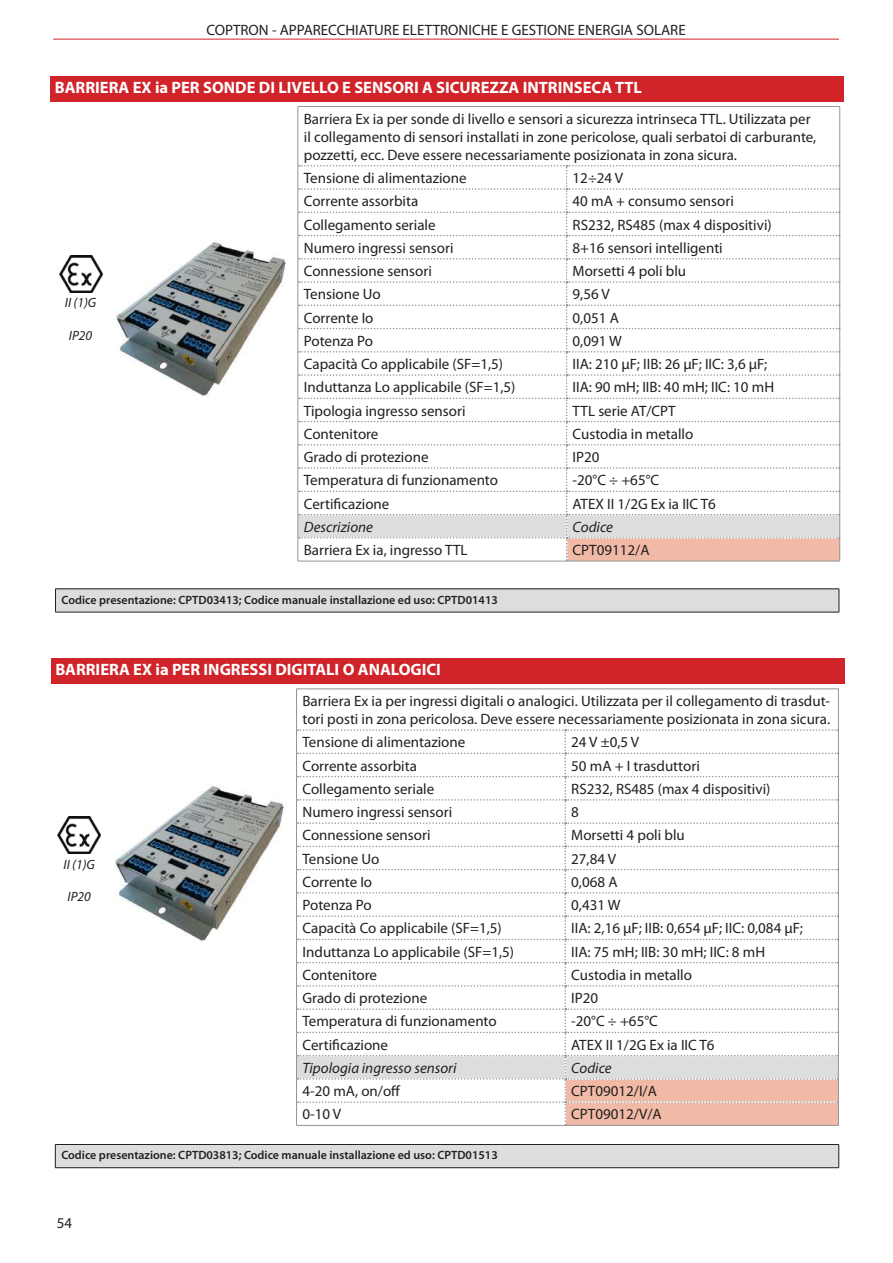
<style>
.page{position:relative;width:893px;height:1263px;background:#fff}
.page>*{position:absolute;margin:0;border:0;box-sizing:border-box;transform-origin:0 0}
.t1{font:700 16.5px "Myriad Pro";color:#fff}
.t2{font:15px/18px "Myriad Pro";color:#231f20}
.t3{font:italic 15px "Myriad Pro";color:#231f20}
.t4{font:italic 13.5px "Myriad Pro";color:#231f20}
.t5{font:600 12px "Myriad Pro";color:#231f20}
</style>
<div class="page">
<hr style="left:53px;top:39px;width:786px;height:1px;background:#d1232a">
<hr style="left:298px;top:561px;width:269px;height:1px;background:#939598">
<hr style="left:567px;top:561px;width:273px;height:1px;background:#939598">
<hr style="left:298px;top:106px;width:269px;height:1px;background:#939598">
<hr style="left:298px;top:107px;width:1px;height:59px;background:#939598">
<hr style="left:567px;top:106px;width:273px;height:1px;background:#939598">
<hr style="left:839px;top:107px;width:1px;height:59px;background:#939598">
<svg style="left:298px;top:165px;width:542px;height:396px"></svg>
<img style="left:59px;top:255px;width:43px;height:37px">
<img style="left:116px;top:242px;width:170px;height:154px">
<hr style="left:296px;top:1125px;width:269px;height:1px;background:#939598">
<hr style="left:565px;top:1125px;width:274px;height:1px;background:#939598">
<hr style="left:296px;top:689px;width:269px;height:1px;background:#939598">
<hr style="left:296px;top:689px;width:1px;height:41px;background:#939598">
<hr style="left:565px;top:689px;width:274px;height:1px;background:#939598">
<hr style="left:838px;top:689px;width:1px;height:41px;background:#939598">
<svg style="left:296px;top:729px;width:543px;height:396px"></svg>
<div style="left:56px;top:589px;width:783px;height:23px;background:#dcdddf"></div>
<hr style="left:55px;top:589px;width:784px;height:1px;background:#231f20">
<svg style="left:55px;top:590px;width:1px;height:22px"></svg>
<svg style="left:839px;top:589px;width:1px;height:23px"></svg>
<hr style="left:55px;top:612px;width:784px;height:1px;background:#231f20">
<div style="left:55px;top:1144px;width:784px;height:24px;background:#dcdddf"></div>
<hr style="left:55px;top:1144px;width:784px;height:1px;background:#231f20">
<svg style="left:55px;top:1145px;width:1px;height:22px"></svg>
<svg style="left:838px;top:1145px;width:1px;height:22px"></svg>
<hr style="left:55px;top:1167px;width:784px;height:1px;background:#231f20">
<img style="left:58px;top:816px;width:43px;height:37px">
<img style="left:115px;top:786px;width:169px;height:155px">
<div style="left:51px;top:77px;width:793px;height:25px;background:#d1232a"></div>
<div style="left:51px;top:659px;width:794px;height:25px;background:#d1232a"></div>
<p class="t2" style="left:206px;top:21px;width:481px">COPTRON - APPARECCHIATURE ELETTRONICHE E GESTIONE ENERGIA SOLARE</p>
<p class="t1" style="left:55px;top:77px;width:589px">BARRIERA EX ia PER SONDE DI LIVELLO E SENSORI A SICUREZZA INTRINSECA TTL</p>
<p class="t4" style="left:65px;top:294px;width:33px">II (1)G</p>
<p class="t4" style="left:69px;top:327px;width:25px">IP20</p>
<p class="t2" style="left:304px;top:110px;width:514px">Barriera Ex ia per sonde di livello e sensori a sicurezza intrinseca TTL. Utilizzata per il collegamento di sensori installati in zone pericolose, quali serbatoi di carburante, pozzetti, ecc. Deve essere necessariamente posizionata in zona sicura.</p>
<p class="t2" style="left:304px;top:169px;width:164px">Tensione di alimentazione</p>
<p class="t2" style="left:573px;top:169px;width:52px">12÷24 V</p>
<p class="t2" style="left:304px;top:192px;width:116px">Corrente assorbita</p>
<p class="t2" style="left:573px;top:192px;width:163px">40 mA + consumo sensori</p>
<p class="t2" style="left:304px;top:215px;width:133px">Collegamento seriale</p>
<p class="t2" style="left:573px;top:215px;width:201px">RS232, RS485 (max 4 dispositivi)</p>
<p class="t2" style="left:304px;top:239px;width:151px">Numero ingressi sensori</p>
<p class="t2" style="left:573px;top:239px;width:152px">8+16 sensori intelligenti</p>
<p class="t2" style="left:304px;top:262px;width:130px">Connessione sensori</p>
<p class="t2" style="left:573px;top:262px;width:115px">Morsetti 4 poli blu</p>
<p class="t2" style="left:304px;top:285px;width:78px">Tensione Uo</p>
<p class="t2" style="left:573px;top:285px;width:39px">9,56 V</p>
<p class="t2" style="left:304px;top:308px;width:71px">Corrente Io</p>
<p class="t2" style="left:573px;top:308px;width:48px">0,051 A</p>
<p class="t2" style="left:304px;top:332px;width:71px">Potenza Po</p>
<p class="t2" style="left:573px;top:332px;width:51px">0,091 W</p>
<p class="t2" style="left:304px;top:355px;width:201px">Capacità Co applicabile (SF=1,5)</p>
<p class="t2" style="left:573px;top:355px;width:196px">IIA: 210 µF; IIB: 26 µF; IIC: 3,6 µF;</p>
<p class="t2" style="left:304px;top:378px;width:213px">Induttanza Lo applicabile (SF=1,5)</p>
<p class="t2" style="left:573px;top:378px;width:203px">IIA: 90 mH; IIB: 40 mH; IIC: 10 mH</p>
<p class="t2" style="left:304px;top:401px;width:163px">Tipologia ingresso sensori</p>
<p class="t2" style="left:573px;top:401px;width:105px">TTL serie AT/CPT</p>
<p class="t2" style="left:304px;top:425px;width:76px">Contenitore</p>
<p class="t2" style="left:573px;top:425px;width:122px">Custodia in metallo</p>
<p class="t2" style="left:304px;top:448px;width:126px">Grado di protezione</p>
<p class="t2" style="left:573px;top:448px;width:28px">IP20</p>
<p class="t2" style="left:304px;top:471px;width:196px">Temperatura di funzionamento</p>
<p class="t2" style="left:573px;top:471px;width:88px">-20°C ÷ +65°C</p>
<p class="t2" style="left:304px;top:494px;width:87px">Certificazione</p>
<p class="t2" style="left:573px;top:494px;width:145px">ATEX II 1/2G Ex ia IIC T6</p>
<p class="t3" style="left:304px;top:517px;width:71px">Descrizione</p>
<p class="t3" style="left:573px;top:517px;width:42px">Codice</p>
<p class="t2" style="left:304px;top:541px;width:165px">Barriera Ex ia, ingresso TTL</p>
<p class="t2" style="left:573px;top:541px;width:78px">CPT09112/A</p>
<p class="t5" style="left:62px;top:592px;width:438px">Codice presentazione: CPTD03413; Codice manuale installazione ed uso: CPTD01413</p>
<p class="t1" style="left:55px;top:659px;width:387px">BARRIERA EX ia PER INGRESSI DIGITALI O ANALOGICI</p>
<p class="t4" style="left:64px;top:856px;width:33px">II (1)G</p>
<p class="t4" style="left:68px;top:888px;width:25px">IP20</p>
<p class="t2" style="left:302px;top:692px;width:529px">Barriera Ex ia per ingressi digitali o analogici. Utilizzata per il collegamento di trasdut&shy;tori posti in zona pericolosa. Deve essere necessariamente posizionata in zona sicura.</p>
<p class="t2" style="left:302px;top:733px;width:164px">Tensione di alimentazione</p>
<p class="t2" style="left:571px;top:733px;width:70px">24 V ±0,5 V</p>
<p class="t2" style="left:302px;top:756px;width:116px">Corrente assorbita</p>
<p class="t2" style="left:571px;top:756px;width:130px">50 mA + I trasduttori</p>
<p class="t2" style="left:302px;top:780px;width:133px">Collegamento seriale</p>
<p class="t2" style="left:571px;top:780px;width:201px">RS232, RS485 (max 4 dispositivi)</p>
<p class="t2" style="left:302px;top:803px;width:151px">Numero ingressi sensori</p>
<p class="t2" style="left:571px;top:803px;width:9px">8</p>
<p class="t2" style="left:302px;top:826px;width:130px">Connessione sensori</p>
<p class="t2" style="left:571px;top:826px;width:115px">Morsetti 4 poli blu</p>
<p class="t2" style="left:302px;top:849px;width:78px">Tensione Uo</p>
<p class="t2" style="left:571px;top:849px;width:46px">27,84 V</p>
<p class="t2" style="left:302px;top:873px;width:71px">Corrente Io</p>
<p class="t2" style="left:571px;top:873px;width:48px">0,068 A</p>
<p class="t2" style="left:302px;top:896px;width:71px">Potenza Po</p>
<p class="t2" style="left:571px;top:896px;width:51px">0,431 W</p>
<p class="t2" style="left:302px;top:919px;width:201px">Capacità Co applicabile (SF=1,5)</p>
<p class="t2" style="left:571px;top:919px;width:233px">IIA: 2,16 µF; IIB: 0,654 µF; IIC: 0,084 µF;</p>
<p class="t2" style="left:302px;top:942px;width:213px">Induttanza Lo applicabile (SF=1,5)</p>
<p class="t2" style="left:571px;top:942px;width:195px">IIA: 75 mH; IIB: 30 mH; IIC: 8 mH</p>
<p class="t2" style="left:302px;top:966px;width:76px">Contenitore</p>
<p class="t2" style="left:571px;top:966px;width:122px">Custodia in metallo</p>
<p class="t2" style="left:302px;top:989px;width:126px">Grado di protezione</p>
<p class="t2" style="left:571px;top:989px;width:28px">IP20</p>
<p class="t2" style="left:302px;top:1012px;width:196px">Temperatura di funzionamento</p>
<p class="t2" style="left:571px;top:1012px;width:88px">-20°C ÷ +65°C</p>
<p class="t2" style="left:302px;top:1035px;width:87px">Certificazione</p>
<p class="t2" style="left:571px;top:1035px;width:145px">ATEX II 1/2G Ex ia IIC T6</p>
<p class="t3" style="left:302px;top:1058px;width:155px">Tipologia ingresso sensori</p>
<p class="t3" style="left:571px;top:1058px;width:42px">Codice</p>
<p class="t2" style="left:302px;top:1082px;width:100px">4-20 mA, on/off</p>
<p class="t2" style="left:571px;top:1082px;width:87px">CPT09012/I/A</p>
<p class="t2" style="left:302px;top:1105px;width:40px">0-10 V</p>
<p class="t2" style="left:571px;top:1105px;width:92px">CPT09012/V/A</p>
<p class="t5" style="left:61px;top:1148px;width:438px">Codice presentazione: CPTD03813; Codice manuale installazione ed uso: CPTD01513</p>
<p class="t2" style="left:57px;top:1214px;width:17px">54</p>
</div>
